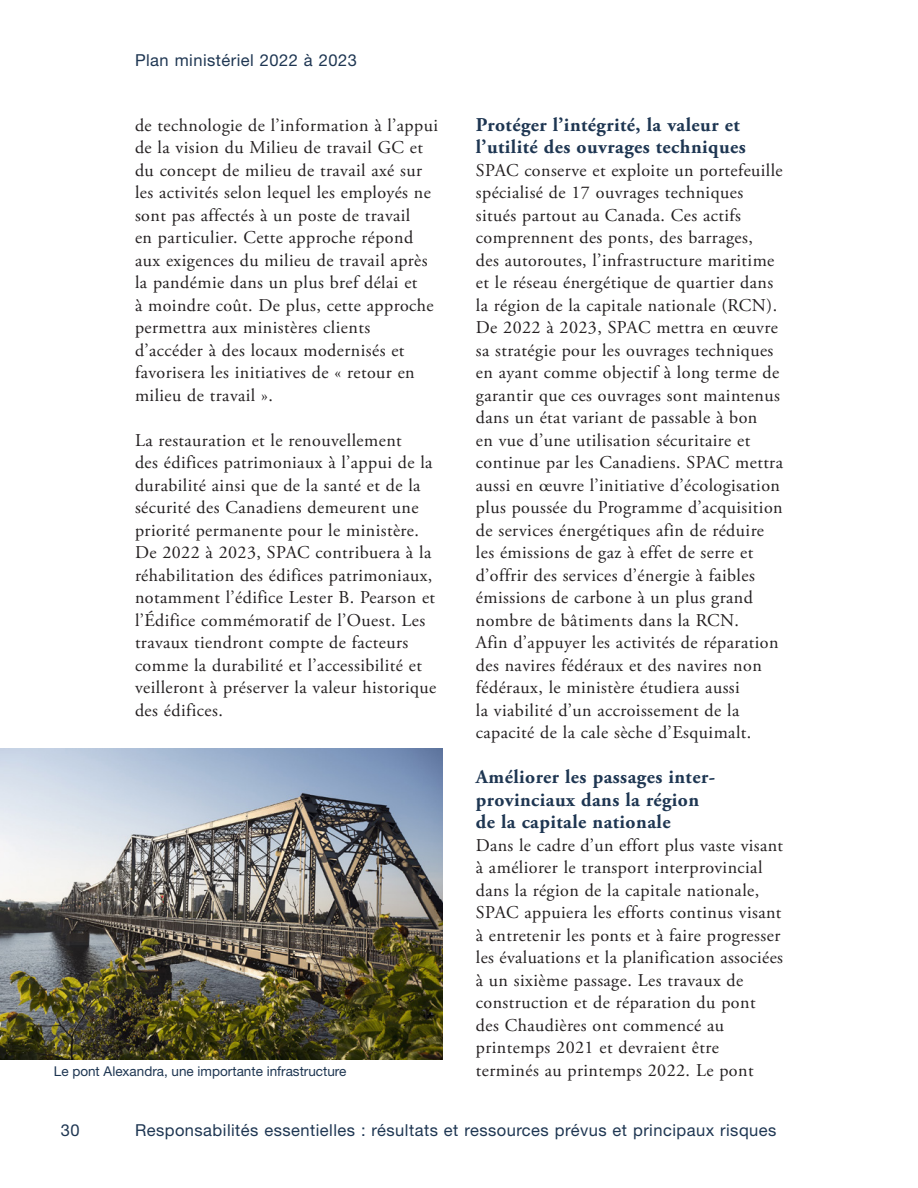
<style>
.page{position:relative;width:918px;height:1188px;background:#fff}
.page>*{position:absolute;margin:0;border:0;box-sizing:border-box;transform-origin:0 0}
.Head_1{font:700 19.5px/22.5px "Adobe Garamond Pro";letter-spacing:.025em;color:#1e3652}
.Para_1a__base{font:18px/22.5px "Adobe Garamond Pro";letter-spacing:.025em;color:#231f20}
.t1{font:16.5px "Helvetica Neue LT Std";letter-spacing:.03em;color:#1e3652}
.t2{font:13.5px "Helvetica Neue LT Std";color:#1e3652}
</style>
<div class="page">
<img style="left:0;top:749px;width:442px;height:310px">
<p class="t1" style="left:135px;top:50px;width:223px">Plan ministériel 2022 à 2023</p>
<p class="Para_1a__base" style="left:135px;top:114px;width:304px">de technologie de l’information à l’appui de la vision du Milieu de travail GC et du concept de milieu de travail axé sur les activités selon lequel les employés ne sont pas affectés à un poste de travail<br>en particulier. Cette approche répond aux exigences du milieu de travail après la pandémie dans un plus bref délai et<br>à moindre coût. De plus, cette approche permettra aux ministères clients d’accéder à des locaux modernisés et favorisera les initiatives de « retour en milieu de travail ».</p>
<p class="Para_1a__base" style="left:135px;top:429px;width:303px">La restauration et le renouvellement<br>des édifices patrimoniaux à l’appui de la durabilité ainsi que de la santé et de la sécurité des Canadiens demeurent une priorité permanente pour le ministère.<br>De 2022 à 2023, SPAC contribuera à la réhabilitation des édifices patrimoniaux, notamment l’édifice Lester B. Pearson et l’Édifice commémoratif de l’Ouest. Les travaux tiendront compte de facteurs comme la durabilité et l’accessibilité et veilleront à préserver la valeur historique des édifices.</p>
<p class="t2" style="left:54px;top:1063px;width:294px">Le pont Alexandra, une importante infrastructure</p>
<p class="Head_1" style="left:476px;top:113px;width:271px">Protéger l’intégrité, la valeur et l’utilité des ouvrages techniques</p>
<p class="Para_1a__base" style="left:476px;top:159px;width:309px">SPAC conserve et exploite un portefeuille spécialisé de 17 ouvrages techniques situés partout au Canada. Ces actifs comprennent des ponts, des barrages,<br>des autoroutes, l’infrastructure maritime et le réseau énergétique de quartier dans la région de la capitale nationale (RCN).<br>De 2022 à 2023, SPAC mettra en œuvre sa stratégie pour les ouvrages techniques en ayant comme objectif à long terme de garantir que ces ouvrages sont maintenus dans un état variant de passable à bon<br>en vue d’une utilisation sécuritaire et continue par les Canadiens. SPAC mettra aussi en œuvre l’initiative d’écologisation plus poussée du Programme d’acquisition de services énergétiques afin de réduire les émissions de gaz à effet de serre et d’offrir des services d’énergie à faibles émissions de carbone à un plus grand nombre de bâtiments dans la RCN.<br>Afin d’appuyer les activités de réparation des navires fédéraux et des navires non fédéraux, le ministère étudiera aussi<br>la viabilité d’un accroissement de la capacité de la cale sèche d’Esquimalt.</p>
<p class="Head_1" style="left:476px;top:766px;width:240px">Améliorer les passages inter&shy;provinciaux dans la région de la capitale nationale</p>
<p class="Para_1a__base" style="left:476px;top:834px;width:309px">Dans le cadre d’un effort plus vaste visant à améliorer le transport interprovincial dans la région de la capitale nationale, SPAC appuiera les efforts continus visant à entretenir les ponts et à faire progresser les évaluations et la planification associées à un sixième passage. Les travaux de construction et de réparation du pont des Chaudières ont commencé au printemps 2021 et devraient être terminés au printemps 2022. Le pont</p>
<p class="t1" style="left:61px;top:1120px;width:20px">30</p>
<p class="t1" style="left:135px;top:1120px;width:643px">Responsabilités essentielles : résultats et ressources prévus et principaux risques</p>
</div>
